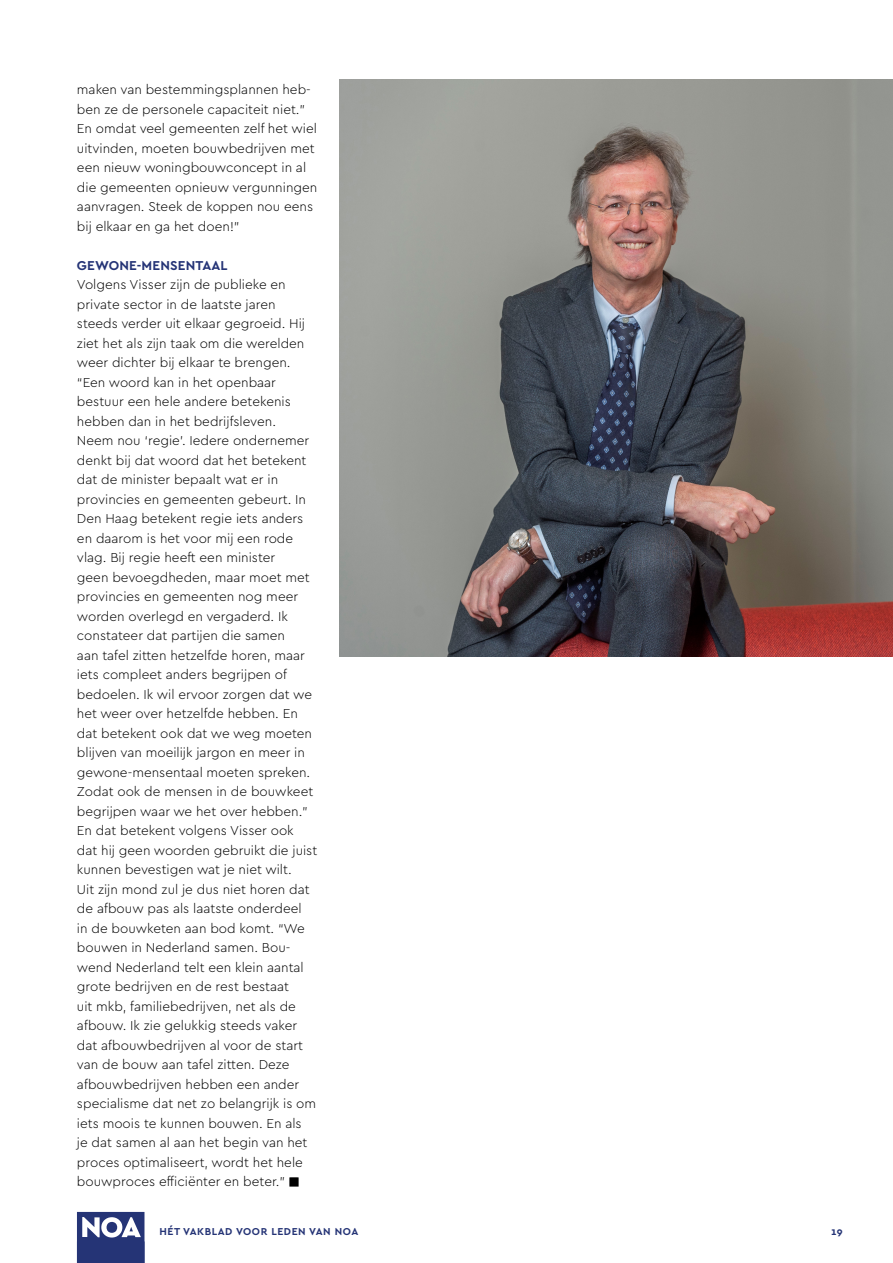
<style>
.page{position:relative;width:893px;height:1263px;background:#fff}
.page>*{position:absolute;margin:0;border:0;box-sizing:border-box;transform-origin:0 0}
.t1{font:300 13.5px/19.5px "Cera Pro";color:#000}
.t2{font:700 13.5px "Cera Pro";letter-spacing:.01em;color:#253476}
.t3{font:700 10.5px "Cera Pro";letter-spacing:.05em;color:#253476}
</style>
<div class="page">
<svg style="left:77px;top:1212px;width:67px;height:51px"></svg>
<img style="left:339px;top:80px;width:554px;height:577px">
<p class="t1" style="left:77px;top:79px;width:242px">maken van bestemmingsplannen heb&shy;ben ze de personele capaciteit niet.” En omdat veel gemeenten zelf het wiel uitvinden, moeten bouwbedrijven met een nieuw woningbouwconcept in al die gemeenten opnieuw vergunningen aanvragen. Steek de koppen nou eens bij elkaar en ga het doen!”</p>
<p class="t2" style="left:77px;top:256px;width:152px">GEWONE-MENSENTAAL</p>
<p class="t1" style="left:77px;top:274px;width:242px">Volgens Visser zijn de publieke en private sector in de laatste jaren steeds verder uit elkaar gegroeid. Hij ziet het als zijn taak om die werelden weer dichter bij elkaar te brengen. “Een woord kan in het openbaar bestuur een hele andere betekenis hebben dan in het bedrijfsleven.<br>Neem nou ‘regie’. Iedere ondernemer denkt bij dat woord dat het betekent dat de minister bepaalt wat er in provincies en gemeenten gebeurt. In Den Haag betekent regie iets anders en daarom is het voor mij een rode vlag. Bij regie heeft een minister<br>geen bevoegdheden, maar moet met provincies en gemeenten nog meer worden overlegd en vergaderd. Ik constateer dat partijen die samen<br>aan tafel zitten hetzelfde horen, maar iets compleet anders begrijpen of bedoelen. Ik wil ervoor zorgen dat we het weer over hetzelfde hebben. En dat betekent ook dat we weg moeten blijven van moeilijk jargon en meer in gewone-mensentaal moeten spreken.<br>Zodat ook de mensen in de bouwkeet begrijpen waar we het over hebben.” En dat betekent volgens Visser ook dat hij geen woorden gebruikt die juist kunnen bevestigen wat je niet wilt.<br>Uit zijn mond zul je dus niet horen dat de afbouw pas als laatste onderdeel<br>in de bouwketen aan bod komt. “We bouwen in Nederland samen. Bou&shy;wend Nederland telt een klein aantal grote bedrijven en de rest bestaat<br>uit mkb, familiebedrijven, net als de afbouw. Ik zie gelukkig steeds vaker dat afbouwbedrijven al voor de start van de bouw aan tafel zitten. Deze afbouwbedrijven hebben een ander specialisme dat net zo belangrijk is om iets moois te kunnen bouwen. En als<br>je dat samen al aan het begin van het proces optimaliseert, wordt het hele bouwproces efficiënter en beter.” ■</p>
<p class="t3" style="left:159px;top:1225px;width:200px">HÉT VAKBLAD VOOR LEDEN VAN NOA</p>
<p class="t3" style="left:831px;top:1225px;width:13px">19</p>
</div>
